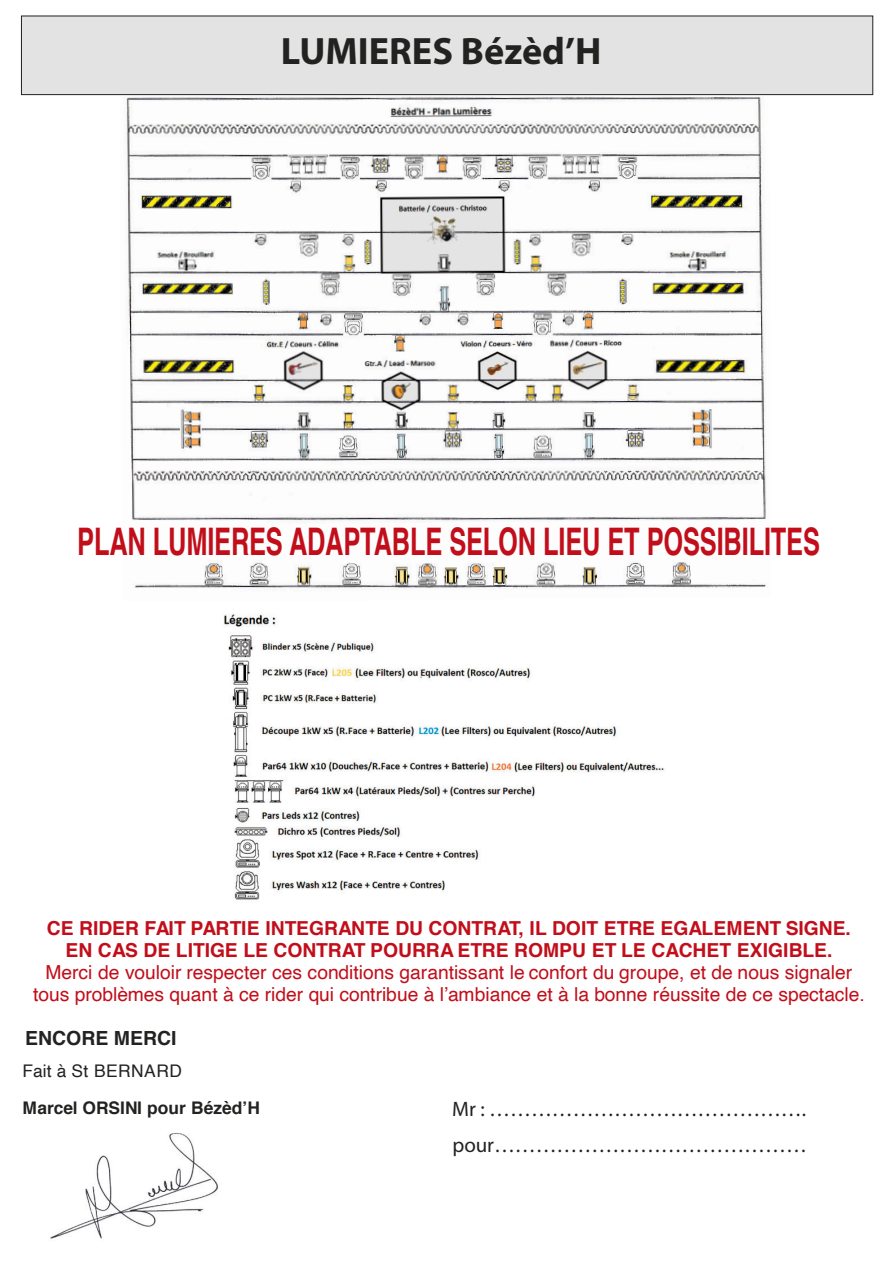
<style>
.page{position:relative;width:894px;height:1264px;background:#fff}
.page>*{position:absolute;margin:0;border:0;box-sizing:border-box;transform-origin:0 0}
.t1{font:700 38.25px "Myriad Pro";color:#222221}
.t2{font:700 37.95px "Helvetica";letter-spacing:-.005em;color:#c20e1a;scale:.67 1}
.t3{font:21px/35.5px "Myriad Pro";color:#222221}
.t4{font:700 19.5px "Helvetica";color:#222221}
.t5{font:19.35px/21.9px "Helvetica";color:#c20e1a;text-align:center}
.t6{font:700 19.35px/21.9px "Helvetica";color:#c20e1a;text-align:center}
.t7{font:700 17.4px "Helvetica";letter-spacing:.005em;color:#222221}
.t8{font:17.4px "Helvetica";letter-spacing:.025em;color:#222221}
</style>
<div class="page">
<img style="left:120px;top:95px;width:650px;height:494px">
<img style="left:50px;top:1132px;width:168px;height:107px">
<div style="left:21px;top:16px;width:851px;height:79px;background:#e3e3e3;border:1px solid #222221"></div>
<img style="left:224px;top:614px;width:441px;height:286px">
<h1 class="t1" style="left:281px;top:35px;width:322px">LUMIERES Bézèd’H</h1>
<h2 class="t2" style="left:77px;top:526px;width:1109px">PLAN LUMIERES ADAPTABLE SELON LIEU ET POSSIBILITES</h2>
<p class="t6" style="left:47px;top:919px;width:805px">CE RIDER FAIT PARTIE INTEGRANTE DU CONTRAT, IL DOIT ETRE EGALEMENT SIGNE.<br>EN CAS DE LITIGE LE CONTRAT POURRA ETRE ROMPU ET LE CACHET EXIGIBLE.</p>
<p class="t5" style="left:33px;top:962px;width:833px">Merci de vouloir respecter ces conditions garantissant le confort du groupe, et de nous signaler tous problèmes quant à ce rider qui contribue à l’ambiance et à la bonne réussite de ce spectacle.</p>
<p class="t4" style="left:25px;top:1030px;width:153px">ENCORE MERCI</p>
<p class="t8" style="left:23px;top:1064px;width:161px">Fait à St BERNARD</p>
<p class="t7" style="left:23px;top:1101px;width:239px">Marcel ORSINI pour Bézèd’H</p>
<p class="t3" style="left:452px;top:1093px;width:356px">Mr : ………………………………………. pour………………………………………</p>
</div>
